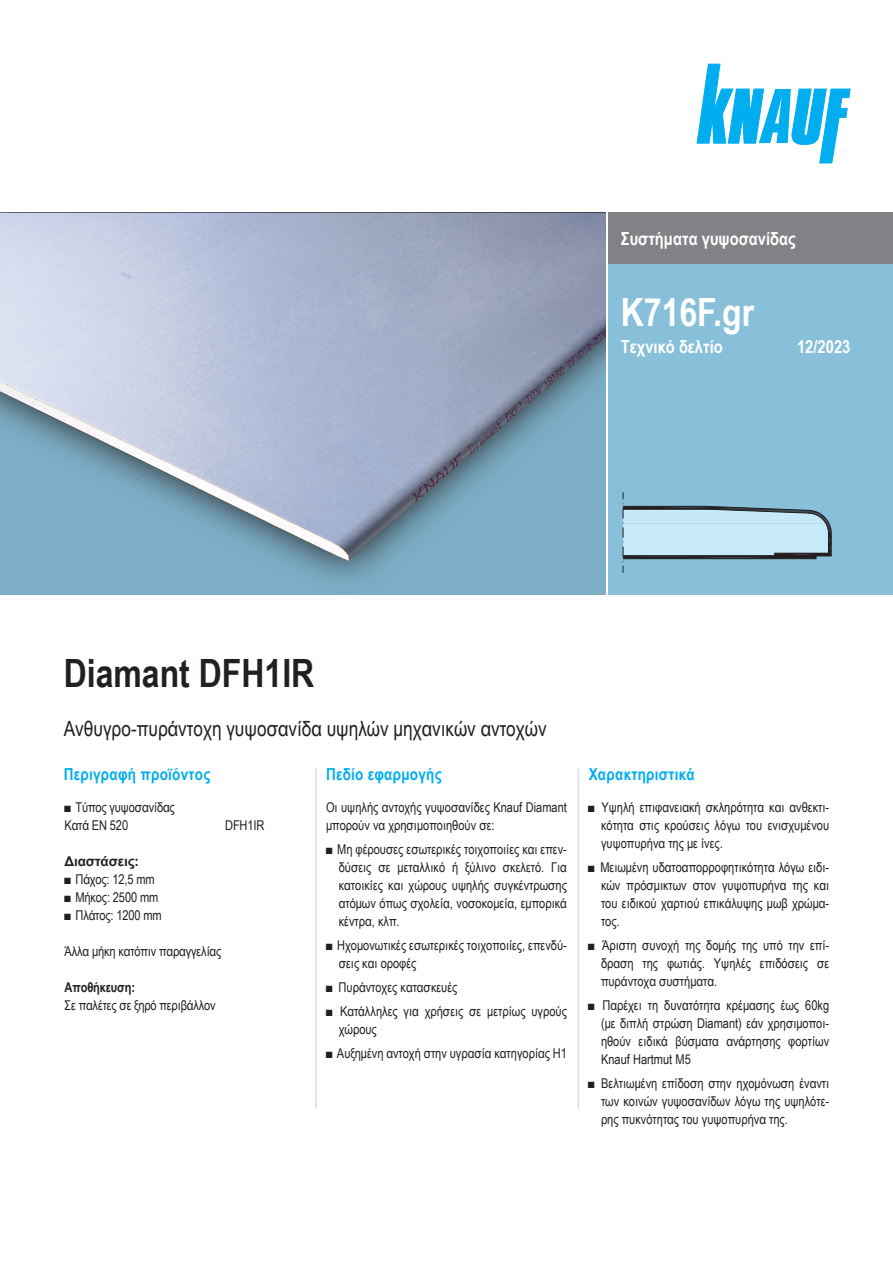
<style>
.page{position:relative;width:893px;height:1263px;background:#fff}
.page>*{position:absolute;margin:0;border:0;box-sizing:border-box;transform-origin:0 0}
.Titel_1te_Zeile_TB{font:700 39px "Arial Narrow";color:#231f20}
.Dokumentbezeichnung_TB{font:700 39px "Arial Narrow";color:#fff}
.Titel_2te_Zeile_TB{font:21px "Arial Narrow";color:#231f20}
.Ausgabe_TB{font:700 18px "Arial Narrow";color:#fff}
.Sparte_TB{font:700 18px "Arial Narrow";color:#fff}
._04_Abschnittsüberschrift_dt_Textseiten{font:700 16.5px "Arial Narrow";letter-spacing:.015em;color:#00aeef}
._02_Fließtext_dt__eingerückt{font:13.5px/18px "Arial Narrow";color:#231f20;text-align:justify}
._01_Fließtext_dt{font:13.5px "Arial Narrow";letter-spacing:-.01em;color:#231f20}
._01_Fließtext_dt-2{font:700 13.5px "Arial";letter-spacing:-.01em;color:#231f20}
._01_Fließtext_dt-3{font:700 13.5px "Arial Narrow";letter-spacing:-.01em;color:#231f20}
</style>
<div class="page">
<svg style="left:0;top:213px;width:606px;height:381px;background:#93acc4"></svg>
<img style="left:0;top:213px;width:156px;height:255px">
<div style="left:608px;top:213px;width:285px;height:382px;background:#89c0d9"></div>
<div style="left:608px;top:213px;width:285px;height:51px;background:#808285"></div>
<svg style="left:697px;top:64px;width:153px;height:99px"></svg>
<hr style="left:315px;top:768px;width:2px;height:340px;background:#dcdddf">
<hr style="left:578px;top:768px;width:1px;height:340px;background:#dcdddf">
<svg style="left:623px;top:493px;width:209px;height:79px"></svg>
<p class="Sparte_TB" style="left:621px;top:225px;width:177px">Συστήματα γυψοσανίδας</p>
<p class="Dokumentbezeichnung_TB" style="left:621px;top:282px;width:135px">K716F.gr</p>
<p class="Ausgabe_TB" style="left:621px;top:333px;width:104px">Τεχνικό δελτίο</p>
<p class="Ausgabe_TB" style="left:797px;top:333px;width:55px">12/2023</p>
<p class="Titel_1te_Zeile_TB" style="left:64px;top:644px;width:252px">Diamant DFH1IR</p>
<h1 class="Titel_2te_Zeile_TB" style="left:64px;top:713px;width:484px">Ανθυγρο-πυράντοχη γυψοσανίδα υψηλών μηχανικών αντοχών</h1>
<p class="_04_Abschnittsüberschrift_dt_Textseiten" style="left:64px;top:762px;width:148px">Περιγραφή προϊόντος</p>
<p class="_04_Abschnittsüberschrift_dt_Textseiten" style="left:326px;top:762px;width:117px">Πεδίο εφαρμογής</p>
<p class="_04_Abschnittsüberschrift_dt_Textseiten" style="left:589px;top:762px;width:108px">Χαρακτηριστικά</p>
<p class="_01_Fließtext_dt" style="left:65px;top:797px;width:112px">■ Τύπος γυψοσανίδας</p>
<p class="_01_Fließtext_dt" style="left:65px;top:815px;width:65px">Κατά EN 520</p>
<p class="_01_Fließtext_dt" style="left:225px;top:815px;width:41px">DFH1IR</p>
<p class="_01_Fließtext_dt-2" style="left:65px;top:851px;width:76px">Διαστάσεις:</p>
<p class="_01_Fließtext_dt" style="left:65px;top:869px;width:92px">■ Πάχος: 12,5 mm</p>
<p class="_01_Fließtext_dt" style="left:65px;top:887px;width:95px">■ Μήκος: 2500 mm</p>
<p class="_01_Fließtext_dt" style="left:65px;top:905px;width:99px">■ Πλάτος: 1200 mm</p>
<p class="_01_Fließtext_dt" style="left:65px;top:941px;width:158px">Άλλα μήκη κατόπιν παραγγελίας</p>
<p class="_01_Fließtext_dt-3" style="left:65px;top:976px;width:72px">Αποθήκευση:</p>
<p class="_01_Fließtext_dt" style="left:65px;top:995px;width:153px">Σε παλέτες σε ξηρό περιβάλλον</p>
<p class="_02_Fließtext_dt__eingerückt" style="left:326px;top:797px;width:242px">Οι υψηλής αντοχής γυψοσανίδες Knauf Diamant μπορούν να χρησιμοποιηθούν σε:</p>
<p class="_02_Fließtext_dt__eingerückt" style="left:339px;top:839px;width:230px;text-indent:-13px">■ Μη φέρουσες εσωτερικές τοιχοποιίες και επεν&shy;δύσεις σε μεταλλικό ή ξύλινο σκελετό. Για κατοικίες και χώρους υψηλής συγκέντρωσης ατόμων όπως σχολεία, νοσοκομεία, εμπορικά κέντρα, κλπ.</p>
<p class="_02_Fließtext_dt__eingerückt" style="left:339px;top:935px;width:230px;text-indent:-13px">■ Ηχομονωτικές εσωτερικές τοιχοποιίες, επενδύ&shy;σεις και οροφές</p>
<p class="_02_Fließtext_dt__eingerückt" style="left:326px;top:977px;width:133px">■ Πυράντοχες κατασκευές</p>
<p class="_02_Fließtext_dt__eingerückt" style="left:339px;top:1001px;width:230px;text-indent:-13px">■ Κατάλληλες για χρήσεις σε μετρίως υγρούς χώρους</p>
<p class="_02_Fließtext_dt__eingerückt" style="left:326px;top:1043px;width:242px">■ Αυξημένη αντοχή στην υγρασία κατηγορίας Η1</p>
<p class="_02_Fließtext_dt__eingerückt" style="left:601px;top:797px;width:230px;text-indent:-13px">■ Υψηλή επιφανειακή σκληρότητα και ανθεκτι&shy;κότητα στις κρούσεις λόγω του ενισχυμένου γυψοπυρήνα της με ίνες.</p>
<p class="_02_Fließtext_dt__eingerückt" style="left:601px;top:857px;width:230px;text-indent:-13px">■ Μειωμένη υδατοαπορροφητικότητα λόγω ειδι&shy;κών πρόσμικτων στον γυψοπυρήνα της και του ειδικού χαρτιού επικάλυψης μωβ χρώμα&shy;τος.</p>
<p class="_02_Fließtext_dt__eingerückt" style="left:601px;top:935px;width:230px;text-indent:-13px">■ Άριστη συνοχή της δομής της υπό την επί&shy;δραση της φωτιάς. Υψηλές επιδόσεις σε πυράντοχα συστήματα.</p>
<p class="_02_Fließtext_dt__eingerückt" style="left:601px;top:995px;width:230px;text-indent:-13px">■ Παρέχει τη δυνατότητα κρέμασης έως 60kg (με διπλή στρώση Diamant) εάν χρησιμοποι&shy;ηθούν ειδικά βύσματα ανάρτησης φορτίων Knauf Hartmut M5</p>
<p class="_02_Fließtext_dt__eingerückt" style="left:601px;top:1073px;width:230px;text-indent:-13px">■ Βελτιωμένη επίδοση στην ηχομόνωση έναντι των κοινών γυψοσανίδων λόγω της υψηλότε&shy;ρης πυκνότητας του γυψοπυρήνα της.</p>
</div>
